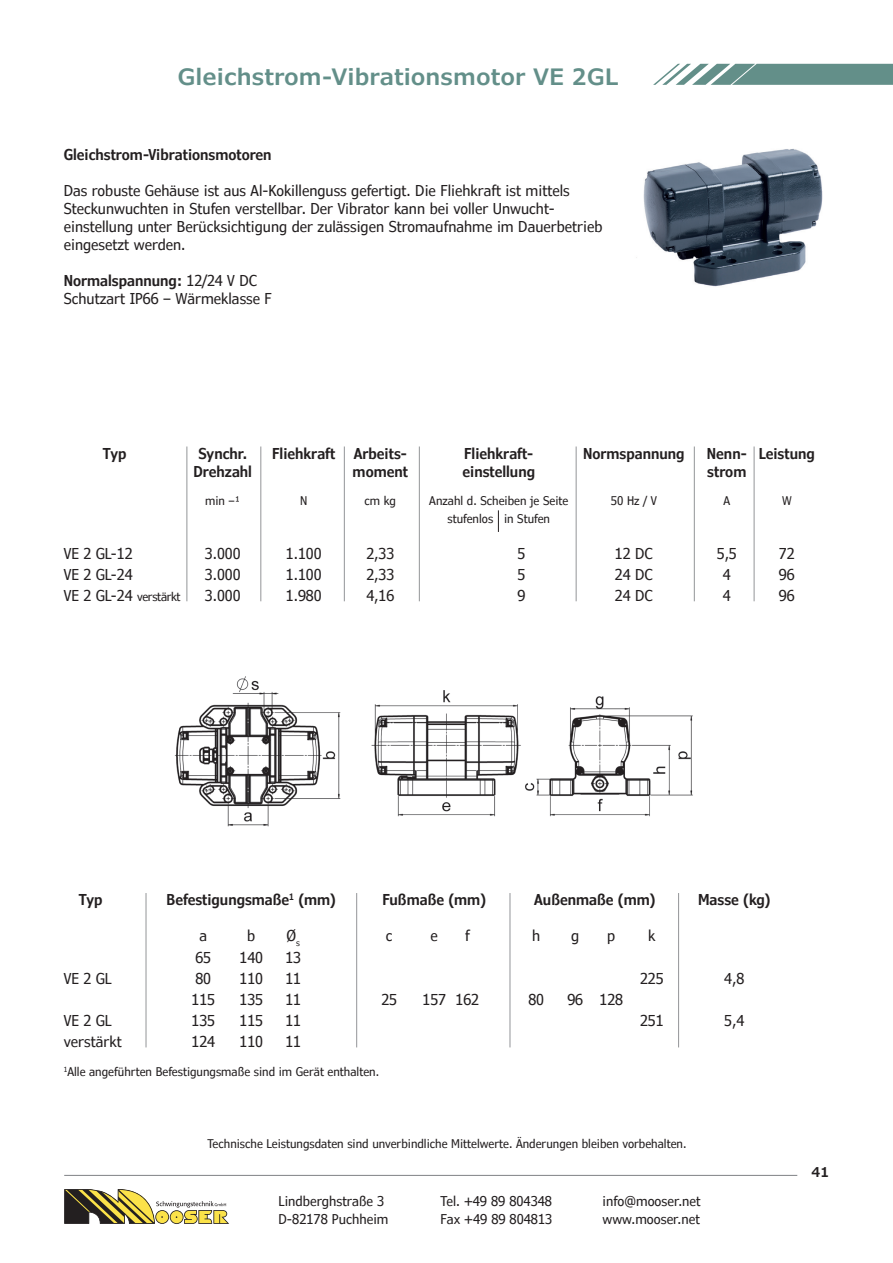
<style>
.page{position:relative;width:893px;height:1263px;background:#fff}
.page>*{position:absolute;margin:0;border:0;box-sizing:border-box;transform-origin:0 0}
.t1{font:600 22.5px "Verdana Pro";color:#638f89}
.t2{font:condensed 15px/18px "Verdana Pro";color:#231f20}
.t3{font:600 condensed 15px "Verdana Pro";color:#231f20}
.t4{font:condensed 13.5px "Verdana Pro";color:#231f20}
.t5{font:600 13.5px "Verdana Pro";color:#231f20}
.t6{font:condensed 12px "Verdana Pro";color:#231f20}
.t7{font:condensed 12px "Verdana Pro";letter-spacing:-.03em;color:#231f20}
.s1{font-weight:600}
.s2{font-size:15px}
</style>
<div class="page">
<svg style="left:64px;top:1189px;width:165px;height:35px"></svg>
<hr style="left:64px;top:1175px;width:733px;height:1px;background:#808285">
<hr style="left:186px;top:446px;width:1px;height:155px;background:#939598">
<hr style="left:344px;top:446px;width:1px;height:155px;background:#939598">
<hr style="left:419px;top:446px;width:1px;height:155px;background:#939598">
<hr style="left:576px;top:446px;width:1px;height:155px;background:#939598">
<hr style="left:694px;top:446px;width:1px;height:155px;background:#939598">
<hr style="left:754px;top:446px;width:1px;height:155px;background:#939598">
<hr style="left:260px;top:446px;width:1px;height:155px;background:#939598">
<hr style="left:146px;top:893px;width:1px;height:154px;background:#939598">
<hr style="left:356px;top:893px;width:1px;height:154px;background:#939598">
<hr style="left:510px;top:893px;width:1px;height:154px;background:#939598">
<hr style="left:678px;top:893px;width:1px;height:154px;background:#939598">
<img style="left:174px;top:676px;width:519px;height:151px">
<svg style="left:653px;top:64px;width:240px;height:21px"></svg>
<img style="left:636px;top:149px;width:187px;height:138px">
<svg style="left:498px;top:510px;width:1px;height:22px"></svg>
<h1 class="t1" style="left:178px;top:63px;width:443px">Gleichstrom-Vibrationsmotor VE 2GL</h1>
<p class="t3" style="left:64px;top:145px;width:209px">Gleichstrom-Vibrationsmotoren</p>
<p class="t2" style="left:64px;top:182px;width:540px">Das robuste Gehäuse ist aus Al-Kokillenguss gefertigt. Die Fliehkraft ist mittels Steckunwuchten in Stufen verstellbar. Der Vibrator kann bei voller Unwucht&shy;einstellung unter Berücksichtigung der zulässigen Stromaufnahme im Dauerbetrieb eingesetzt werden.</p>
<p class="t2" style="left:64px;top:272px;width:210px"><span class="s1">Normalspannung:</span> 12/24 V DC<br>Schutzart IP66 – Wärmeklasse F</p>
<p class="t3" style="left:103px;top:443px;width:25px">Typ</p>
<p class="t3" style="left:198px;top:443px;width:50px">Synchr.</p>
<p class="t3" style="left:272px;top:443px;width:136px">Fliehkraft Arbeits-</p>
<p class="t3" style="left:464px;top:443px;width:71px">Fliehkraft-</p>
<p class="t3" style="left:583px;top:443px;width:103px">Normspannung</p>
<p class="t3" style="left:707px;top:443px;width:109px">Nenn- Leistung</p>
<p class="t3" style="left:194px;top:461px;width:60px">Drehzahl</p>
<p class="t3" style="left:353px;top:461px;width:57px">moment</p>
<p class="t3" style="left:463px;top:461px;width:74px">einstellung</p>
<p class="t3" style="left:707px;top:461px;width:41px">strom</p>
<p class="t6" style="left:205px;top:493px;width:37px">min –¹</p>
<p class="t6" style="left:300px;top:493px;width:9px">N</p>
<p class="t6" style="left:365px;top:493px;width:33px">cm kg</p>
<p class="t6" style="left:429px;top:493px;width:141px">Anzahl d. Scheiben je Seite</p>
<p class="t6" style="left:611px;top:493px;width:47px">50 Hz / V</p>
<p class="t6" style="left:723px;top:493px;width:8px">A</p>
<p class="t6" style="left:782px;top:493px;width:11px">W</p>
<p class="t6" style="left:447px;top:511px;width:104px">stufenlos in Stufen</p>
<p class="t2" style="left:64px;top:545px;width:70px">VE 2 GL-12</p>
<p class="t2" style="left:205px;top:545px;width:37px">3.000</p>
<p class="t2" style="left:286px;top:545px;width:37px">1.100</p>
<p class="t2" style="left:366px;top:545px;width:29px">2,33</p>
<p class="t2" style="left:517px;top:545px;width:9px">5</p>
<p class="t2" style="left:615px;top:545px;width:39px">12 DC</p>
<p class="t2" style="left:717px;top:545px;width:22px">5,5</p>
<p class="t2" style="left:779px;top:545px;width:17px">72</p>
<p class="t2" style="left:64px;top:566px;width:70px">VE 2 GL-24</p>
<p class="t2" style="left:205px;top:566px;width:37px">3.000</p>
<p class="t2" style="left:286px;top:566px;width:37px">1.100</p>
<p class="t2" style="left:366px;top:566px;width:29px">2,33</p>
<p class="t2" style="left:517px;top:566px;width:9px">5</p>
<p class="t2" style="left:615px;top:566px;width:39px">24 DC</p>
<p class="t2" style="left:723px;top:566px;width:9px">4</p>
<p class="t2" style="left:779px;top:566px;width:17px">96</p>
<p class="t7" style="left:64px;top:589px;width:118px"><span class="s2">VE 2 GL-24</span> verstärkt</p>
<p class="t2" style="left:205px;top:587px;width:37px">3.000</p>
<p class="t2" style="left:286px;top:587px;width:37px">1.980</p>
<p class="t2" style="left:366px;top:587px;width:29px">4,16</p>
<p class="t2" style="left:517px;top:587px;width:9px">9</p>
<p class="t2" style="left:615px;top:587px;width:39px">24 DC</p>
<p class="t2" style="left:723px;top:587px;width:9px">4</p>
<p class="t2" style="left:779px;top:587px;width:17px">96</p>
<p class="t3" style="left:79px;top:889px;width:25px">Typ</p>
<p class="t3" style="left:167px;top:889px;width:171px">Befestigungsmaße<sup>1</sup> (mm)</p>
<p class="t3" style="left:383px;top:889px;width:105px">Fußmaße (mm)</p>
<p class="t3" style="left:534px;top:889px;width:123px">Außenmaße (mm)</p>
<p class="t3" style="left:698px;top:889px;width:74px">Masse (kg)</p>
<p class="t2" style="left:199px;top:926px;width:9px">a</p>
<p class="t2" style="left:247px;top:926px;width:10px">b</p>
<p class="t2" style="left:287px;top:926px;width:15px">Ø<sub>s</sub></p>
<p class="t2" style="left:386px;top:926px;width:8px">c</p>
<p class="t2" style="left:431px;top:926px;width:9px">e</p>
<p class="t2" style="left:465px;top:926px;width:6px">f</p>
<p class="t2" style="left:532px;top:926px;width:10px">h</p>
<p class="t2" style="left:571px;top:926px;width:10px">g</p>
<p class="t2" style="left:607px;top:926px;width:10px">p</p>
<p class="t2" style="left:648px;top:926px;width:9px">k</p>
<p class="t2" style="left:195px;top:949px;width:17px">65</p>
<p class="t2" style="left:239px;top:949px;width:25px">140</p>
<p class="t2" style="left:285px;top:949px;width:17px">13</p>
<p class="t2" style="left:64px;top:970px;width:50px">VE 2 GL</p>
<p class="t2" style="left:195px;top:970px;width:17px">80</p>
<p class="t2" style="left:239px;top:970px;width:25px">110</p>
<p class="t2" style="left:285px;top:970px;width:17px">11</p>
<p class="t2" style="left:640px;top:970px;width:25px">225</p>
<p class="t2" style="left:724px;top:970px;width:22px">4,8</p>
<p class="t2" style="left:191px;top:991px;width:25px">115</p>
<p class="t2" style="left:239px;top:991px;width:25px">135</p>
<p class="t2" style="left:285px;top:991px;width:17px">11</p>
<p class="t2" style="left:381px;top:991px;width:17px">25</p>
<p class="t2" style="left:422px;top:991px;width:58px">157 162</p>
<p class="t2" style="left:528px;top:991px;width:17px">80</p>
<p class="t2" style="left:567px;top:991px;width:57px">96 128</p>
<p class="t2" style="left:64px;top:1012px;width:50px">VE 2 GL</p>
<p class="t2" style="left:191px;top:1012px;width:25px">135</p>
<p class="t2" style="left:239px;top:1012px;width:25px">115</p>
<p class="t2" style="left:285px;top:1012px;width:17px">11</p>
<p class="t2" style="left:640px;top:1012px;width:25px">251</p>
<p class="t2" style="left:724px;top:1012px;width:22px">5,4</p>
<p class="t2" style="left:64px;top:1033px;width:59px">verstärkt</p>
<p class="t2" style="left:191px;top:1033px;width:25px">124</p>
<p class="t2" style="left:239px;top:1033px;width:25px">110</p>
<p class="t2" style="left:285px;top:1033px;width:17px">11</p>
<p class="t6" style="left:64px;top:1064px;width:317px"><sup>1</sup>Alle angeführten Befestigungsmaße sind im Gerät enthalten.</p>
<p class="t6" style="left:207px;top:1136px;width:481px">Technische Leistungsdaten sind unverbindliche Mittelwerte. Änderungen bleiben vorbehalten.</p>
<p class="t4" style="left:279px;top:1192px;width:107px">Lindberghstraße 3</p>
<p class="t4" style="left:441px;top:1192px;width:113px">Tel. +49 89 804348</p>
<p class="t4" style="left:603px;top:1192px;width:100px">info@mooser.net</p>
<p class="t4" style="left:279px;top:1210px;width:111px">D-82178 Puchheim</p>
<p class="t4" style="left:441px;top:1210px;width:113px">Fax +49 89 804813</p>
<p class="t4" style="left:603px;top:1210px;width:99px">www.mooser.net</p>
<p class="t5" style="left:811px;top:1163px;width:19px">41</p>
</div>
